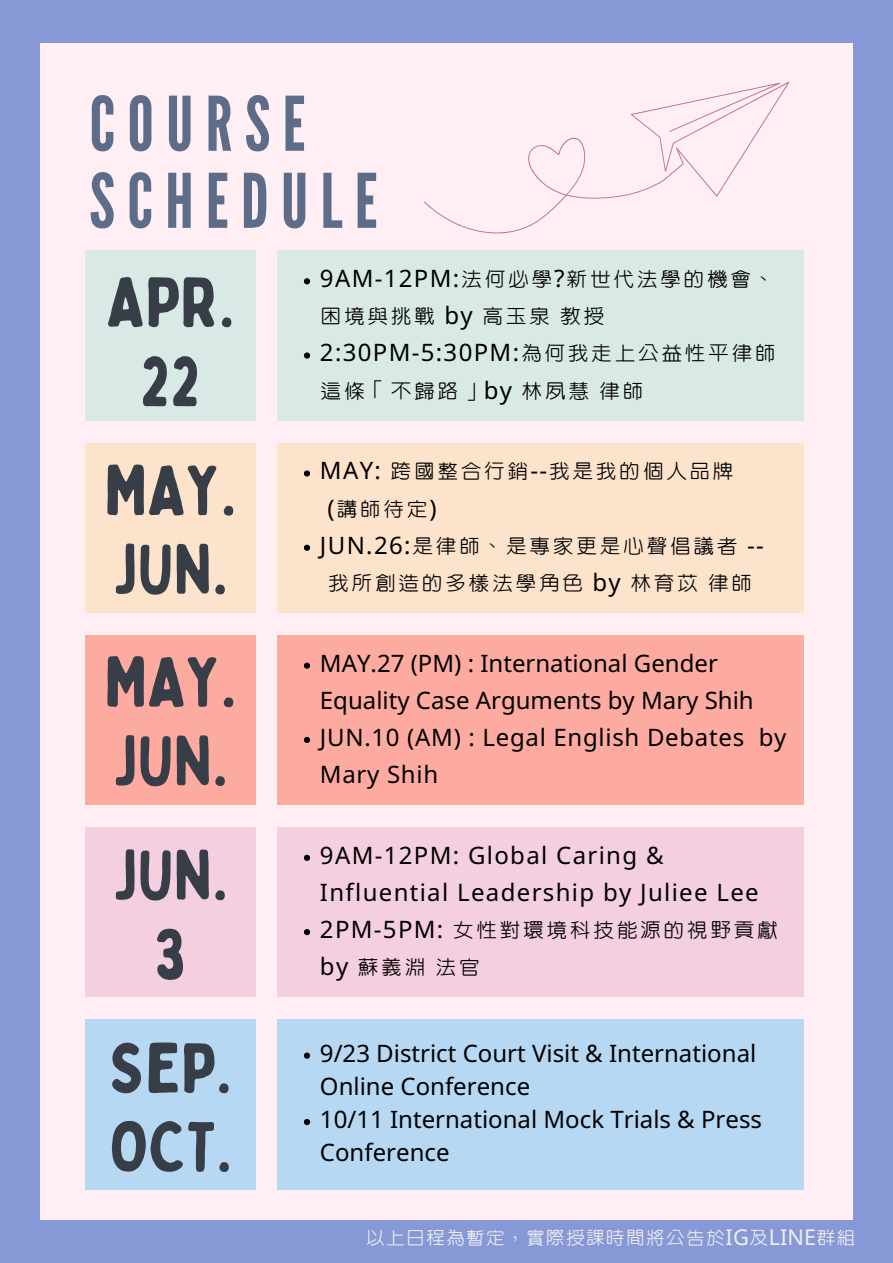
<style>
.page{position:relative;width:893px;height:1263px;background:#8798d6}
.page>*{position:absolute;margin:0;border:0;box-sizing:border-box;transform-origin:0 0}
.t1{font:75px/77.1px "League Gothic";letter-spacing:.16em;color:#5d6c89}
.t2{font:70.5px/78.8px "Bobby Jones Soft";color:#383e48}
.t3{font:24px/33.2px "Noto Sans";color:#000}
.t4{font:24px/37.1px "cw Te X Yen";letter-spacing:.055em;color:#000}
.t5{font:24px/37.1px "Noto Sans";letter-spacing:.055em;color:#000}
.t6{font:21.75px "cw Te X Yen";color:#efefef}
.s1{font-family:"Noto Sans"}
.s2{font-family:"cw Te X Yen"}
</style>
<div class="page">
<div style="left:41px;top:43px;width:812px;height:1177px;background:#ffeef4"></div>
<div style="left:277px;top:1019px;width:527px;height:170px;background:#b6d8f2"></div>
<svg style="left:304px;top:1052px;width:6px;height:7px"></svg>
<svg style="left:304px;top:1119px;width:6px;height:6px"></svg>
<div style="left:277px;top:827px;width:527px;height:170px;background:#f4cfdf"></div>
<svg style="left:304px;top:855px;width:6px;height:6px"></svg>
<svg style="left:304px;top:929px;width:6px;height:6px"></svg>
<div style="left:85px;top:251px;width:170px;height:169px;background:#d9eae6"></div>
<div style="left:277px;top:251px;width:527px;height:169px;background:#d9eae6"></div>
<svg style="left:304px;top:278px;width:6px;height:6px"></svg>
<svg style="left:304px;top:352px;width:6px;height:7px"></svg>
<div style="left:277px;top:443px;width:527px;height:169px;background:#fde3cc"></div>
<svg style="left:304px;top:470px;width:6px;height:7px"></svg>
<svg style="left:304px;top:545px;width:6px;height:6px"></svg>
<div style="left:277px;top:635px;width:527px;height:170px;background:#fdaba0"></div>
<svg style="left:304px;top:662px;width:6px;height:7px"></svg>
<svg style="left:304px;top:737px;width:6px;height:6px"></svg>
<div style="left:85px;top:443px;width:170px;height:169px;background:#fde3cc"></div>
<div style="left:85px;top:635px;width:170px;height:170px;background:#fdaba0"></div>
<div style="left:85px;top:827px;width:170px;height:170px;background:#f4cfdf"></div>
<div style="left:85px;top:1019px;width:170px;height:170px;background:#b6d8f2"></div>
<svg style="left:424px;top:82px;width:366px;height:152px"></svg>
<h1 class="t1" style="left:89px;top:87px;width:290px">COURSE<br>SCHEDULE</h1>
<h2 class="t2" style="left:106px;top:264px;width:129px;text-align:center">APR.<br>22</h2>
<h2 class="t2" style="left:105px;top:452px;width:133px">MAY.<br>JUN.</h2>
<h2 class="t2" style="left:105px;top:644px;width:133px">MAY.<br>JUN.</h2>
<h2 class="t2" style="left:113px;top:837px;width:116px;text-align:center">JUN.<br>3</h2>
<h2 class="t2" style="left:109px;top:1030px;width:124px">SEP.<br>OCT.</h2>
<p class="t4" style="left:320px;top:261px;width:457px"><span class="s1">9AM-12PM:</span>法何必學<span class="s1">?</span>新世代法學的機會、困境與挑戰 <span class="s1">by</span> 高玉泉教授</p>
<p class="t5" style="left:320px;top:334px;width:458px">2:30PM-5:30PM:<span class="s2">為何我走上公益性平律師</span></p>
<p class="t4" style="left:320px;top:373px;width:326px">這條「不歸路」<span class="s1">by</span> 林夙慧律師</p>
<p class="t4" style="left:320px;top:453px;width:416px"><span class="s1">MAY:</span> 跨國整合行銷<span class="s1">--</span>我是我的個人品牌</p>
<p class="t4" style="left:327px;top:491px;width:111px"><span class="s1">(</span>講師待定<span class="s1">)</span></p>
<p class="t4" style="left:320px;top:528px;width:445px"><span class="s1">JUN.26:</span>是律師、是專家更是心聲倡議者 <span class="s1">--</span></p>
<p class="t4" style="left:327px;top:565px;width:427px">我所創造的多樣法學角色 <span class="s1">by</span> 林育苡律師</p>
<p class="t3" style="left:320px;top:644px;width:468px;line-height:37.1px">MAY.27 (PM) : International Gender<br>Equality Case Arguments by Mary Shih<br>JUN.10 (AM) : Legal English Debates by<br>Mary Shih</p>
<p class="t5" style="left:320px;top:836px;width:440px">9AM-12PM: Global Caring &amp;<br>Influential Leadership by Juliee Lee</p>
<p class="t4" style="left:320px;top:912px;width:460px"><span class="s1">2PM-5PM:</span> 女性對環境科技能源的視野貢獻<span class="s1">by</span> 蘇義淵法官</p>
<p class="t3" style="left:320px;top:1036px;width:443px">9/23 District Court Visit &amp; International<br>Online Conference<br>10/11 International Mock Trials &amp; Press<br>Conference</p>
<p class="t6" style="left:365px;top:1228px;width:492px">以上日程為暫定，實際授課時間將公告於<span class="s1">IG</span>及<span class="s1">LINE</span>群組</p>
</div>
